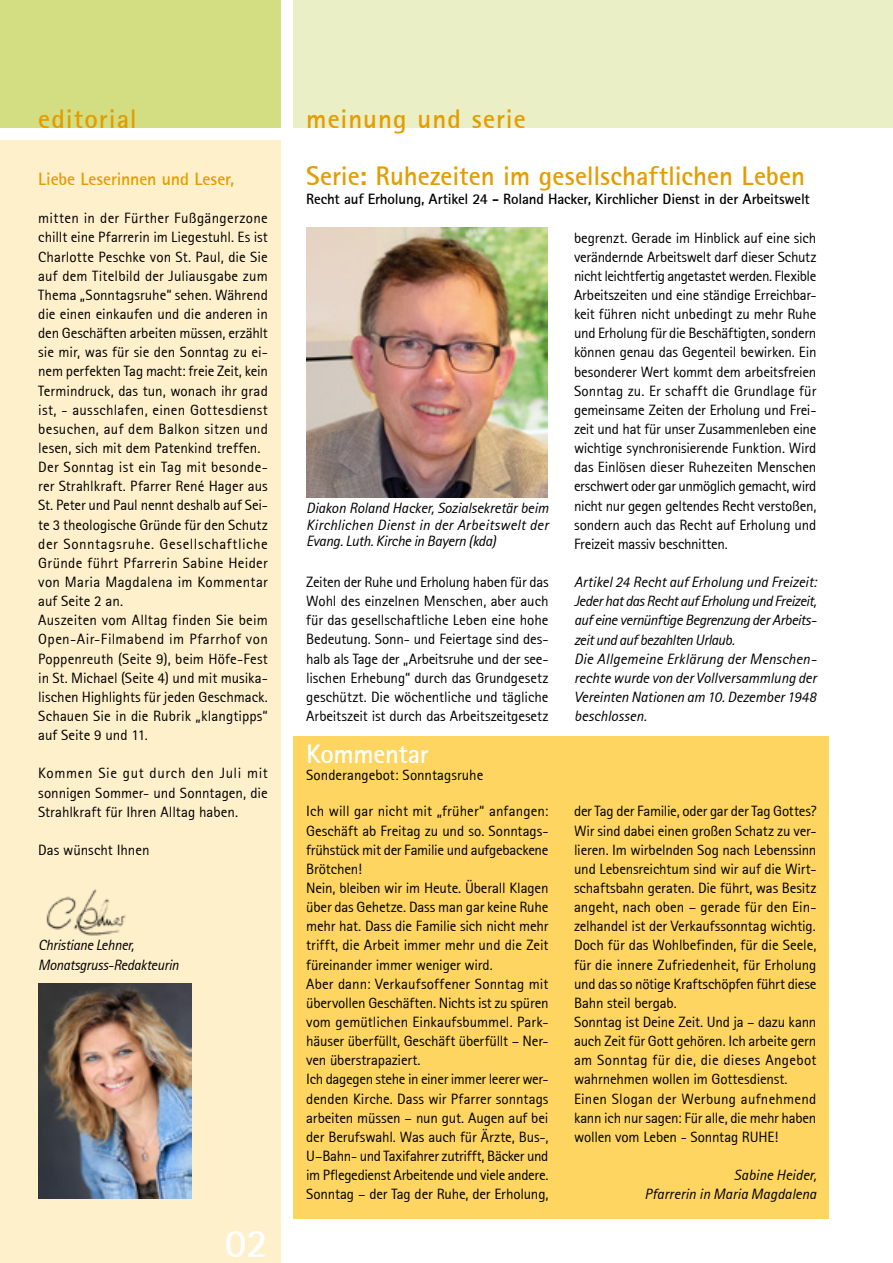
<style>
.page{position:relative;width:893px;height:1263px;background:#fff}
.page>*{position:absolute;margin:0;border:0;box-sizing:border-box;transform-origin:0 0}
.t1{font:40.5px "Rotis Sans Serif Bold 65";color:#fff}
.t2{font:27px "Rotis Sans Serif Bold 65";letter-spacing:.01em;color:#e49c00}
.t3{font:27px "Rotis Sans Serif Bold 65";letter-spacing:.035em;color:#e49c00}
.t4{font:27px "Rotis Sans Serif Bold 65";letter-spacing:-.015em;color:#fff}
.t5{font:18px "Rotis Sans Serif Bold 65";letter-spacing:-.005em;color:#e49c00}
.t6{font:15px/19.2px "Rotis Sans Serif 55";letter-spacing:-.005em;color:#000}
.t7{font:15px/19.2px "Rotis Sans Serif Italic 56";letter-spacing:-.01em;color:#000}
.t8{font:15px "Rotis Sans Serif Bold 65";letter-spacing:-.01em;color:#000}
</style>
<div class="page">
<div style="left:293px;top:0;width:600px;height:128px;background:#eaefc5"></div>
<div style="left:0;top:0;width:281px;height:128px;background:#d3de82"></div>
<div style="left:0;top:140px;width:281px;height:1123px;background:#fff0cc"></div>
<img style="left:46px;top:889px;width:80px;height:47px">
<img style="left:38px;top:983px;width:153px;height:215px">
<div style="left:293px;top:736px;width:536px;height:482px;background:#fed561"></div>
<img style="left:306px;top:227px;width:241px;height:270px">
<h2 class="t3" style="left:38px;top:101px;width:100px">editorial</h2>
<p class="t5" style="left:38px;top:167px;width:197px">Liebe Leserinnen und Leser,</p>
<p class="t6" style="left:38px;top:208px;width:231px">mitten in der Fürther Fußgängerzone chillt eine Pfarrerin im Liegestuhl. Es ist Charlotte Peschke von St. Paul, die Sie auf dem Titelbild der Juliausgabe zum Thema „Sonntagsruhe“ sehen. Während die einen einkaufen und die anderen in den Geschäften arbeiten müssen, erzählt sie mir, was für sie den Sonntag zu ei&shy;nem perfekten Tag macht: freie Zeit, kein Termindruck, das tun, wonach ihr grad ist, - ausschlafen, einen Gottesdienst besuchen, auf dem Balkon sitzen und lesen, sich mit dem Patenkind treffen.<br>Der Sonntag ist ein Tag mit besonde&shy;rer Strahlkraft. Pfarrer René Hager aus St. Peter und Paul nennt deshalb auf Sei&shy;te 3 theologische Gründe für den Schutz der Sonntagsruhe. Gesellschaftliche Gründe führt Pfarrerin Sabine Heider von Maria Magdalena im Kommentar auf Seite 2 an.<br>Auszeiten vom Alltag finden Sie beim Open-Air-Filmabend im Pfarrhof von Poppenreuth (Seite 9), beim Höfe-Fest in St. Michael (Seite 4) und mit musika&shy;lischen Highlights für jeden Geschmack.<br>Schauen Sie in die Rubrik „klangtipps“ auf Seite 9 und 11.</p>
<p class="t6" style="left:38px;top:763px;width:231px;text-align:justify">Kommen Sie gut durch den Juli mit sonnigen Sommer- und Sonntagen, die Strahlkraft für Ihren Alltag haben.</p>
<p class="t6" style="left:38px;top:840px;width:113px">Das wünscht Ihnen</p>
<p class="t7" style="left:38px;top:936px;width:142px">Christiane Lehner,<br>Monatsgruss-Redakteurin</p>
<h1 class="t1" style="left:225px;top:1217px;width:44px">02</h1>
<h2 class="t3" style="left:306px;top:101px;width:221px">meinung und serie</h2>
<h2 class="t2" style="left:306px;top:159px;width:500px">Serie: Ruhezeiten im gesellschaftlichen Leben</h2>
<p class="t8" style="left:306px;top:190px;width:505px">Recht auf Erholung, Artikel 24 - Roland Hacker, Kirchlicher Dienst in der Arbeitswelt</p>
<p class="t7" style="left:306px;top:500px;width:244px;line-height:16.5px;text-align:justify">Diakon Roland Hacker, Sozialsekretär beim Kirchlichen Dienst in der Arbeitswelt der Evang. Luth. Kirche in Bayern (kda)</p>
<p class="t6" style="left:306px;top:572px;width:244px;text-align:justify">Zeiten der Ruhe und Erholung haben für das Wohl des einzelnen Menschen, aber auch für das gesellschaftliche Leben eine hohe Bedeutung. Sonn- und Feiertage sind des&shy;halb als Tage der „Arbeitsruhe und der see&shy;lischen Erhebung“ durch das Grundgesetz geschützt. Die wöchentliche und tägliche Arbeitszeit ist durch das Arbeitszeitgesetz</p>
<h2 class="t4" style="left:306px;top:736px;width:124px">Kommentar</h2>
<p class="t6" style="left:306px;top:765px;width:179px">Sonderangebot: Sonntagsruhe</p>
<p class="t6" style="left:306px;top:802px;width:244px">Ich will gar nicht mit „früher“ anfangen:<br>Geschäft ab Freitag zu und so. Sonntags&shy;frühstück mit der Familie und aufgebackene Brötchen!<br>Nein, bleiben wir im Heute. Überall Klagen über das Gehetze. Dass man gar keine Ruhe mehr hat. Dass die Familie sich nicht mehr trifft, die Arbeit immer mehr und die Zeit füreinander immer weniger wird.<br>Aber dann: Verkaufsoffener Sonntag mit übervollen Geschäften. Nichts ist zu spüren vom gemütlichen Einkaufsbummel. Park&shy;häuser überfüllt, Geschäft überfüllt – Ner&shy;ven überstrapaziert.<br>Ich dagegen stehe in einer immer leerer wer&shy;denden Kirche. Dass wir Pfarrer sonntags arbeiten müssen – nun gut. Augen auf bei der Berufswahl. Was auch für Ärzte, Bus-, U–Bahn- und Taxifahrer zutrifft, Bäcker und im Pflegedienst Arbeitende und viele andere.<br>Sonntag – der Tag der Ruhe, der Erholung,</p>
<p class="t6" style="left:574px;top:228px;width:244px;text-align:justify">begrenzt. Gerade im Hinblick auf eine sich verändernde Arbeitswelt darf dieser Schutz nicht leichtfertig angetastet werden. Flexible Arbeitszeiten und eine ständige Erreichbar&shy;keit führen nicht unbedingt zu mehr Ruhe und Erholung für die Beschäftigten, sondern können genau das Gegenteil bewirken. Ein besonderer Wert kommt dem arbeitsfreien Sonntag zu. Er schafft die Grundlage für gemeinsame Zeiten der Erholung und Frei&shy;zeit und hat für unser Zusammenleben eine wichtige synchronisierende Funktion. Wird das Einlösen dieser Ruhezeiten Menschen erschwert oder gar unmöglich gemacht, wird nicht nur gegen geltendes Recht verstoßen, sondern auch das Recht auf Erholung und Freizeit massiv beschnitten.</p>
<p class="t7" style="left:574px;top:572px;width:244px">Artikel 24 Recht auf Erholung und Freizeit:<br>Jeder hat das Recht auf Erholung und Freizeit, auf eine vernünftige Begrenzung der Arbeits&shy;zeit und auf bezahlten Urlaub.<br>Die Allgemeine Erklärung der Menschen&shy;rechte wurde von der Vollversammlung der Vereinten Nationen am 10. Dezember 1948 beschlossen.</p>
<p class="t6" style="left:574px;top:802px;width:244px">der Tag der Familie, oder gar der Tag Gottes?<br>Wir sind dabei einen großen Schatz zu ver&shy;lieren. Im wirbelnden Sog nach Lebenssinn und Lebensreichtum sind wir auf die Wirt&shy;schaftsbahn geraten. Die führt, was Besitz angeht, nach oben – gerade für den Ein&shy;zelhandel ist der Verkaufssonntag wichtig.<br>Doch für das Wohlbefinden, für die Seele, für die innere Zufriedenheit, für Erholung und das so nötige Kraftschöpfen führt diese Bahn steil bergab.<br>Sonntag ist Deine Zeit. Und ja – dazu kann auch Zeit für Gott gehören. Ich arbeite gern am Sonntag für die, die dieses Angebot wahrnehmen wollen im Gottesdienst.<br>Einen Slogan der Werbung aufnehmend kann ich nur sagen: Für alle, die mehr haben wollen vom Leben - Sonntag RUHE!</p>
<p class="t7" style="left:644px;top:1166px;width:173px;text-align:right">Sabine Heider,<br>Pfarrerin in Maria Magdalena</p>
</div>
